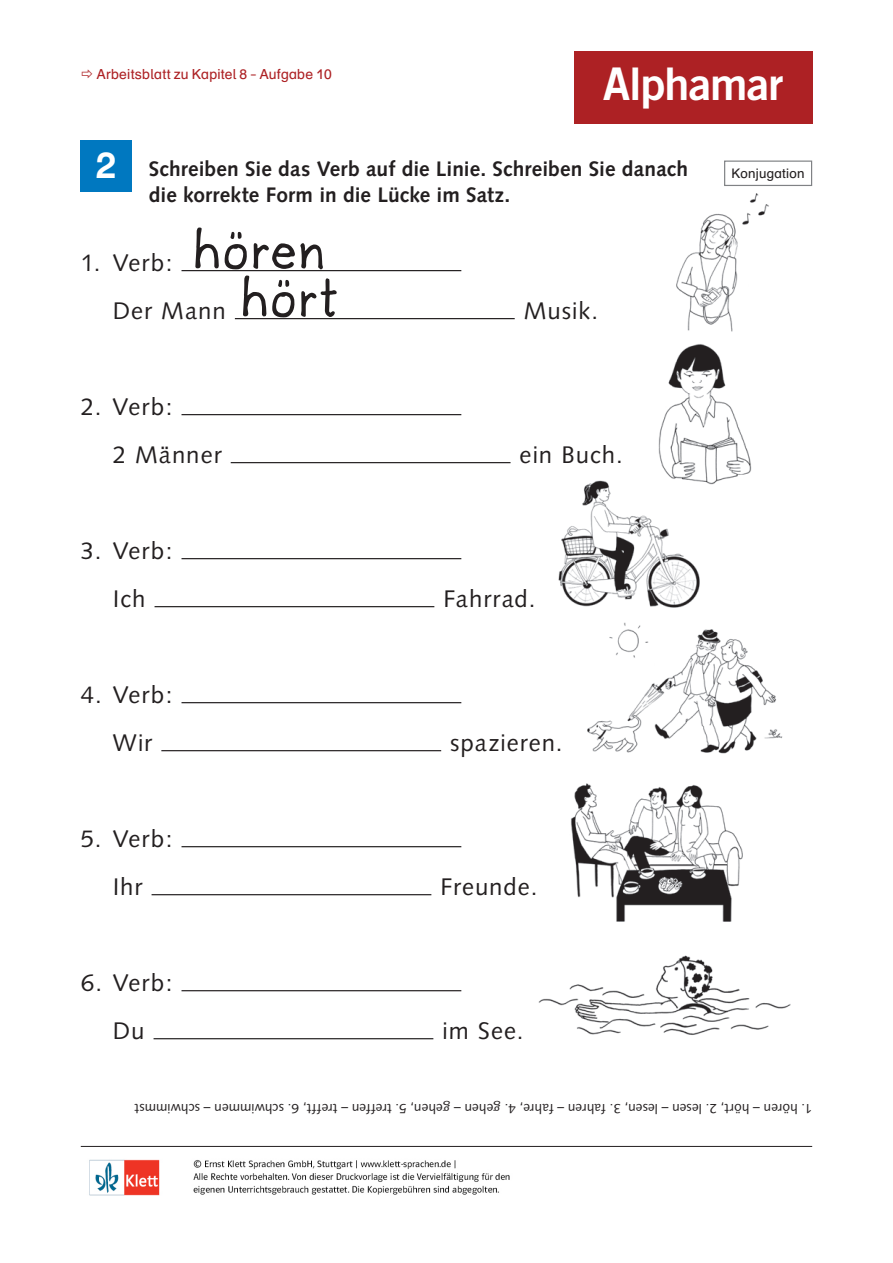
<style>
.page{position:relative;width:893px;height:1263px;background:#fff}
.page>*{position:absolute;margin:0;border:0;box-sizing:border-box;transform-origin:0 0}
.t1{font:55.5px "Willy";letter-spacing:-.01em;color:#231f20}
.t2{font:45px "Trade Gothic Bold Two";letter-spacing:-.02em;color:#fff}
.t3{font:37.5px "DR HH Unicode Bold";color:#fff}
.t4{font:24px/48px "Syntax";letter-spacing:.04em;color:#231f20;text-align:center}
.t5{font:700 21px/25.5px "Syntax";letter-spacing:.005em;color:#231f20}
.t6{font:14.25px "DR HH Unicode";letter-spacing:.005em;color:#ad2124}
.t7{font:13.5px "Syntax";letter-spacing:.005em;color:#231f20}
.t8{font:13.5px "DR HH Unicode";letter-spacing:.005em;color:#231f20}
</style>
<div class="page">
<hr style="left:81px;top:1146px;width:731px;height:1px;background:#231f20">
<div style="left:574px;top:51px;width:238px;height:72px;background:#ad2124"></div>
<hr style="left:182px;top:270px;width:279px;height:1px;background:#231f20">
<hr style="left:235px;top:318px;width:280px;height:1px;background:#231f20">
<hr style="left:182px;top:414px;width:279px;height:1px;background:#231f20">
<hr style="left:231px;top:462px;width:280px;height:1px;background:#231f20">
<hr style="left:182px;top:558px;width:279px;height:1px;background:#231f20">
<hr style="left:155px;top:606px;width:279px;height:1px;background:#231f20">
<hr style="left:182px;top:702px;width:279px;height:1px;background:#231f20">
<hr style="left:161px;top:750px;width:280px;height:1px;background:#231f20">
<hr style="left:182px;top:846px;width:279px;height:1px;background:#231f20">
<hr style="left:152px;top:894px;width:279px;height:1px;background:#231f20">
<hr style="left:182px;top:990px;width:279px;height:1px;background:#231f20">
<hr style="left:154px;top:1038px;width:279px;height:1px;background:#231f20">
<div style="left:81px;top:140px;width:51px;height:51px;background:#0078c0"></div>
<svg style="left:724px;top:160px;width:89px;height:26px"></svg>
<img style="left:538px;top:955px;width:253px;height:80px">
<img style="left:676px;top:193px;width:93px;height:139px">
<img style="left:558px;top:480px;width:142px;height:128px">
<img style="left:587px;top:622px;width:196px;height:131px">
<img style="left:571px;top:783px;width:172px;height:139px">
<img style="left:658px;top:344px;width:94px;height:141px">
<img style="left:89px;top:1159px;width:421px;height:37px">
<p class="t6" style="left:96px;top:66px;width:237px">Arbeitsblatt zu Kapitel 8 – Aufgabe 10</p>
<h2 class="t2" style="left:603px;top:56px;width:182px">Alphamar</h2>
<h3 class="t3" style="left:96px;top:143px;width:22px">2</h3>
<p class="t5" style="left:149px;top:157px;width:541px">Schreiben Sie das Verb auf die Linie. Schreiben Sie danach die korrekte Form in die Lücke im Satz.</p>
<p class="t4" style="left:81px;top:239px;width:21px">1.</p>
<p class="t4" style="left:113px;top:239px;width:61px">Verb:</p>
<h1 class="t1" style="left:192px;top:203px;width:136px">hören</h1>
<h1 class="t1" style="left:240px;top:251px;width:100px">hört</h1>
<p class="t4" style="left:113px;top:287px;width:115px">Der Mann</p>
<p class="t4" style="left:524px;top:287px;width:76px">Musik.</p>
<p class="t4" style="left:113px;top:383px;width:110px;text-align:left;text-indent:-32px">2. Verb:<br>2 Männer</p>
<p class="t4" style="left:81px;top:527px;width:93px">3. Verb:<br>Ich</p>
<p class="t4" style="left:81px;top:671px;width:93px">4. Verb:<br>Wir</p>
<p class="t4" style="left:81px;top:815px;width:93px">5. Verb:<br>Ihr</p>
<p class="t4" style="left:81px;top:959px;width:93px">6. Verb:<br>Du</p>
<p class="t4" style="left:520px;top:431px;width:105px">ein Buch.</p>
<p class="t4" style="left:443px;top:575px;width:93px">Fahrrad.</p>
<p class="t4" style="left:450px;top:719px;width:114px">spazieren.</p>
<p class="t4" style="left:440px;top:863px;width:98px">Freunde.</p>
<p class="t4" style="left:442px;top:1007px;width:83px">im See.</p>
<p class="t8" style="left:732px;top:165px;width:74px">Konjugation</p>
<p class="t7" style="left:812px;top:1117px;width:679px;rotate:-180deg">1. hören – hört, 2. lesen – lesen, 3. fahren – fahre, 4. gehen – gehen, 5. treffen – trefft, 6. schwimmen – schwimmst</p>
</div>
